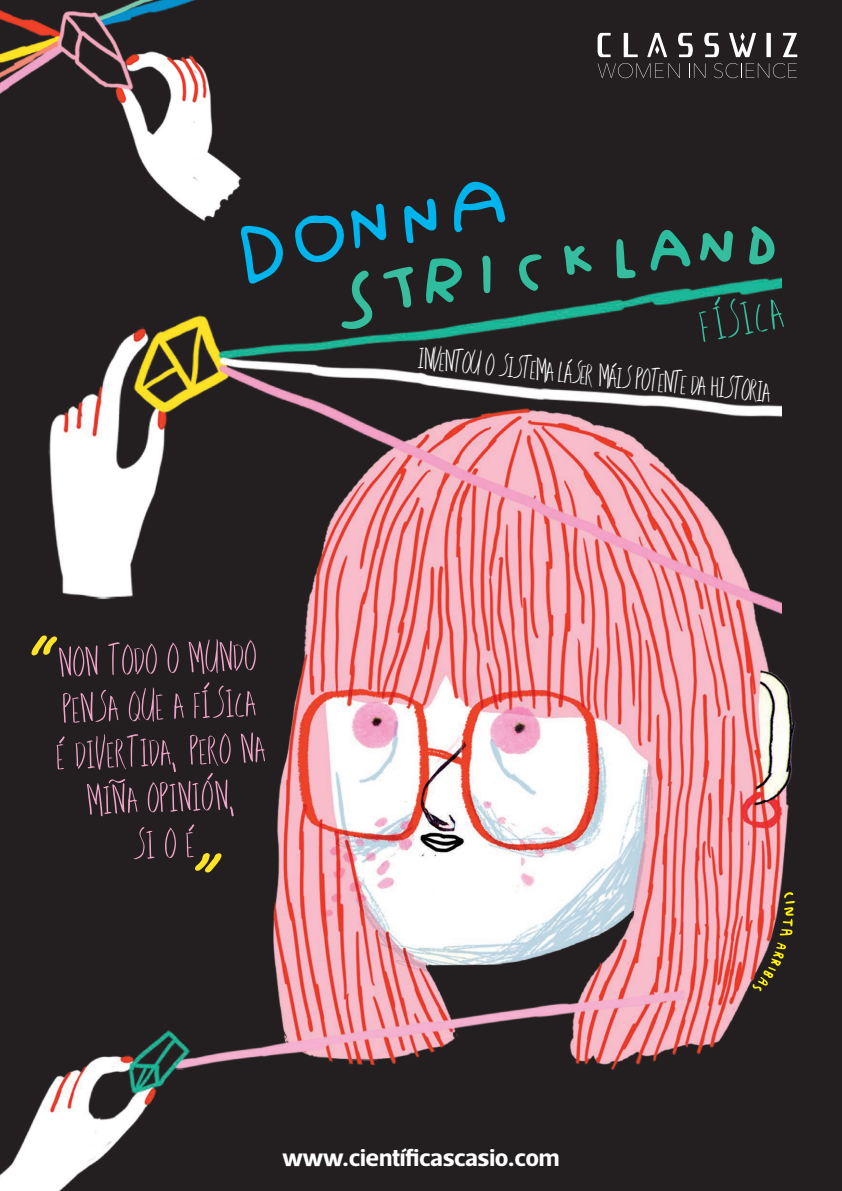
<style>
.page{position:relative;width:842px;height:1191px;background:#fff}
.page>*{position:absolute;margin:0;border:0;box-sizing:border-box;transform-origin:0 0}
.t1{font:66.4px "Lemon Shower";color:#35bd9d}
.t2{font:56.2px/46.2px "Lemon Shower";color:#f0a4c9;text-align:center}
.t3{font:41.7px "Lemon Shower";color:#fff}
.t4{font:700 25px "Acto";letter-spacing:-.01em;color:#fff}
</style>
<div class="page">
<div style="left:0;top:1px;width:841px;height:1190px;background:#231f20"></div>
<svg style="left:650px;top:229px;width:41px;height:42px"></svg>
<svg style="left:700px;top:230px;width:33px;height:32px"></svg>
<svg style="left:749px;top:226px;width:26px;height:39px"></svg>
<svg style="left:564px;top:245px;width:28px;height:30px"></svg>
<svg style="left:616px;top:239px;width:20px;height:37px"></svg>
<svg style="left:519px;top:254px;width:23px;height:22px"></svg>
<svg style="left:484px;top:183px;width:21px;height:93px"></svg>
<img style="left:274px;top:614px;width:522px;height:440px">
<svg style="left:689px;top:63px;width:16px;height:15px"></svg>
<svg style="left:714px;top:63px;width:83px;height:15px"></svg>
<svg style="left:598px;top:63px;width:82px;height:15px"></svg>
<svg style="left:729px;top:33px;width:27px;height:24px"></svg>
<svg style="left:647px;top:33px;width:20px;height:24px"></svg>
<svg style="left:624px;top:33px;width:14px;height:24px"></svg>
<svg style="left:598px;top:33px;width:13px;height:24px"></svg>
<svg style="left:678px;top:33px;width:15px;height:24px"></svg>
<svg style="left:704px;top:33px;width:15px;height:24px"></svg>
<div style="left:766px;top:33px;width:5px;height:24px;background:#fff"></div>
<svg style="left:783px;top:33px;width:14px;height:24px"></svg>
<img style="left:0;top:989px;width:684px;height:202px">
<img style="left:48px;top:276px;width:734px;height:338px">
<img style="left:0;top:1px;width:484px;height:311px">
<svg style="left:31px;top:635px;width:26px;height:20px"></svg>
<svg style="left:195px;top:853px;width:27px;height:19px"></svg>
<svg style="left:780px;top:891px;width:15px;height:44px"></svg>
<svg style="left:752px;top:942px;width:34px;height:49px"></svg>
<p class="t2" style="left:53px;top:639px;width:209px;rotate:-2deg">NON TODO O MUNDO<br>PENSA QUE A FÍSICA<br>É DIVERTIDA, PERO NA<br>MIÑA OPINIÓN,<br>SI O É</p>
<p class="t1" style="left:695px;top:295px;width:83px;rotate:-10deg">FÍS ICA</p>
<p class="t3" style="left:420px;top:340px;width:354px;rotate:5deg">INVENTOU O SISTEMA LÁSER MÁIS POTENTE DA HISTORIA</p>
<p class="t4" style="left:282px;top:1142px;width:279px">www.científicascasio.com</p>
</div>
